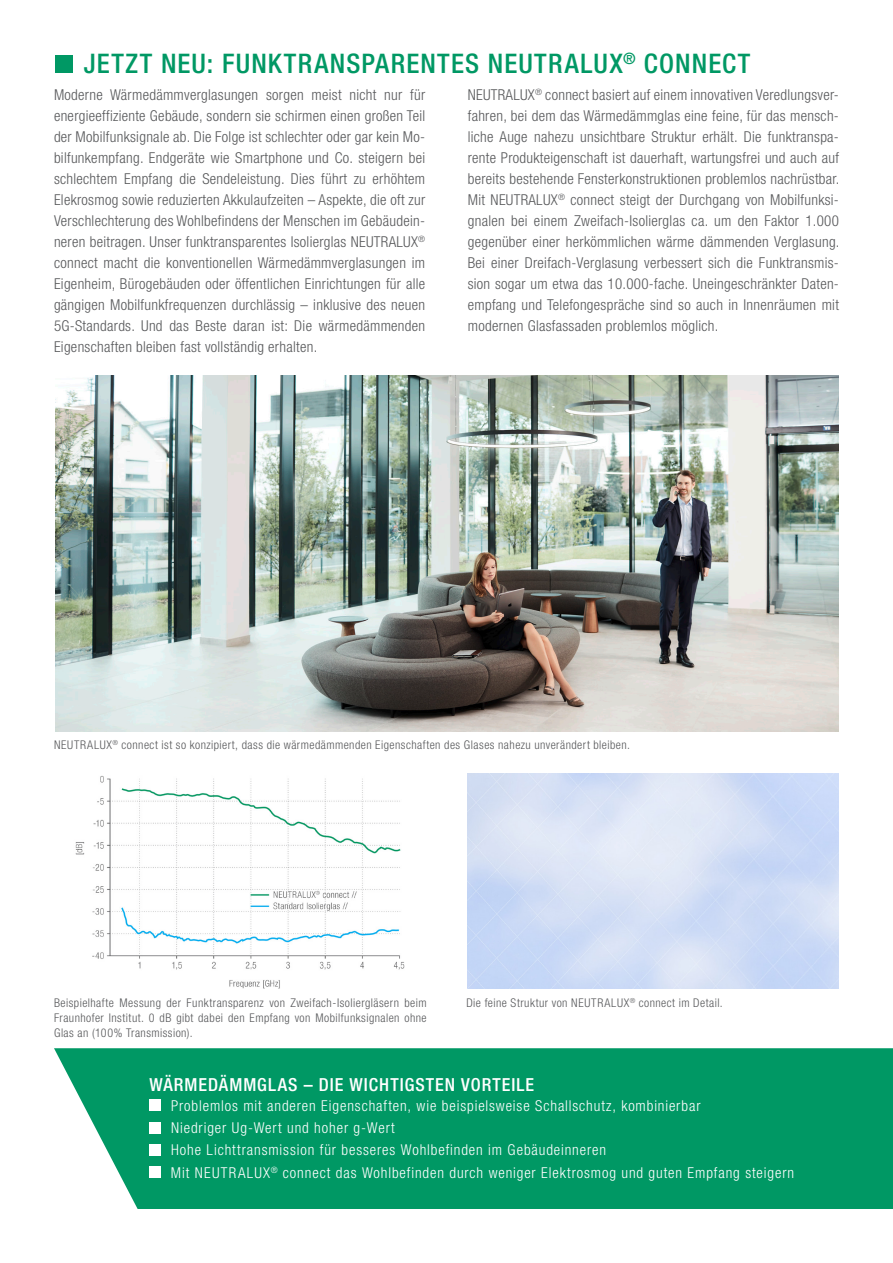
<style>
.page{position:relative;width:893px;height:1263px;background:#fff}
.page>*{position:absolute;margin:0;border:0;box-sizing:border-box;transform-origin:0 0}
.t1{font:500 condensed 27px "Helvetica Neue LT Std";letter-spacing:.045em;color:#009864}
.t2{font:500 condensed 18px "Helvetica Neue LT Std";letter-spacing:.055em;color:#fff}
.t3{font:300 condensed 15px/21px "Helvetica Neue LT Std";letter-spacing:.02em;color:#57585a;text-align:justify}
.t4{font:300 condensed 15px "Helvetica Neue LT Std";letter-spacing:.06em;color:#fff}
.t5{font:300 condensed 12px/15px "Helvetica Neue LT Std";letter-spacing:.04em;color:#57585a;text-align:justify}
</style>
<div class="page">
<img style="left:55px;top:376px;width:784px;height:356px">
<div style="left:55px;top:55px;width:17px;height:17px;background:#009864"></div>
<div style="left:54px;top:1048px;width:839px;height:161px;background:#009864"></div>
<div style="left:149px;top:1099px;width:12px;height:12px;background:#fff"></div>
<div style="left:149px;top:1122px;width:12px;height:11px;background:#fff"></div>
<div style="left:149px;top:1144px;width:12px;height:12px;background:#fff"></div>
<div style="left:149px;top:1166px;width:12px;height:11px;background:#fff"></div>
<img style="left:75px;top:776px;width:330px;height:212px">
<p class="t1" style="left:84px;top:47px;width:668px">JETZT NEU: FUNKTRANSPARENTES NEUTRALUX<sup>®</sup> CONNECT</p>
<p class="t3" style="left:54px;top:84px;width:373px">Moderne Wärmedämmverglasungen sorgen meist nicht nur für energieeffiziente Gebäude, sondern sie schirmen einen großen Teil der Mobilfunksignale ab. Die Folge ist schlechter oder gar kein Mo&shy;bilfunkempfang. Endgeräte wie Smartphone und Co. steigern bei schlechtem Empfang die Sendeleistung. Dies führt zu erhöhtem Elekrosmog sowie reduzierten Akkulaufzeiten – Aspekte, die oft zur Verschlechterung des Wohlbefindens der Menschen im Gebäudein&shy;neren beitragen. Unser funktransparentes Isolierglas NEUTRALUX<sup>® </sup>connect macht die konventionellen Wärmedämmverglasungen im Eigenheim, Bürogebäuden oder öffentlichen Einrichtungen für alle gängigen Mobilfunkfrequenzen durchlässig – inklusive des neuen 5G-Standards. Und das Beste daran ist: Die wärmedämmenden Eigenschaften bleiben fast vollständig erhalten.</p>
<p class="t3" style="left:468px;top:84px;width:373px">NEUTRALUX<sup>®</sup> connect basiert auf einem innovativen Veredlungsver&shy;fahren, bei dem das Wärmedämmglas eine feine, für das mensch&shy;liche Auge nahezu unsichtbare Struktur erhält. Die funktranspa&shy;rente Produkteigenschaft ist dauerhaft, wartungsfrei und auch auf bereits bestehende Fensterkonstruktionen problemlos nachrüstbar.</p>
<p class="t3" style="left:468px;top:189px;width:373px">Mit NEUTRALUX<sup>®</sup> connect steigt der Durchgang von Mobilfunksi&shy;gnalen bei einem Zweifach-Isolierglas ca. um den Faktor 1.000 gegenüber einer herkömmlichen wärme dämmenden Verglasung.<br>Bei einer Dreifach-Verglasung verbessert sich die Funktransmis&shy;sion sogar um etwa das 10.000-fache. Uneingeschränkter Daten&shy;empfang und Telefongespräche sind so auch in Innenräumen mit modernen Glasfassaden problemlos möglich.</p>
<p class="t5" style="left:54px;top:737px;width:578px">NEUTRALUX<sup>®</sup> connect ist so konzipiert, dass die wärmedämmenden Eigenschaften des Glases nahezu unverändert bleiben.</p>
<p class="t5" style="left:54px;top:995px;width:374px">Beispielhafte Messung der Funktransparenz von Zweifach-Isoliergläsern beim Fraunhofer Institut. 0 dB gibt dabei den Empfang von Mobilfunksignalen ohne Glas an (100% Transmission).</p>
<p class="t5" style="left:466px;top:995px;width:258px">Die feine Struktur von NEUTRALUX<sup>®</sup> connect im Detail.</p>
<p class="t2" style="left:149px;top:1073px;width:386px">WÄRMEDÄMMGLAS – DIE WICHTIGSTEN VORTEILE</p>
<p class="t4" style="left:171px;top:1097px;width:531px">Problemlos mit anderen Eigenschaften, wie beispielsweise Schallschutz, kombinierbar</p>
<p class="t4" style="left:171px;top:1119px;width:225px">Niedriger Ug-Wert und hoher g-Wert</p>
<p class="t4" style="left:171px;top:1141px;width:436px">Hohe Lichttransmission für besseres Wohlbefinden im Gebäudeinneren</p>
<p class="t4" style="left:171px;top:1163px;width:625px">Mit NEUTRALUX<sup>®</sup> connect das Wohlbefinden durch weniger Elektrosmog und guten Empfang steigern</p>
</div>
